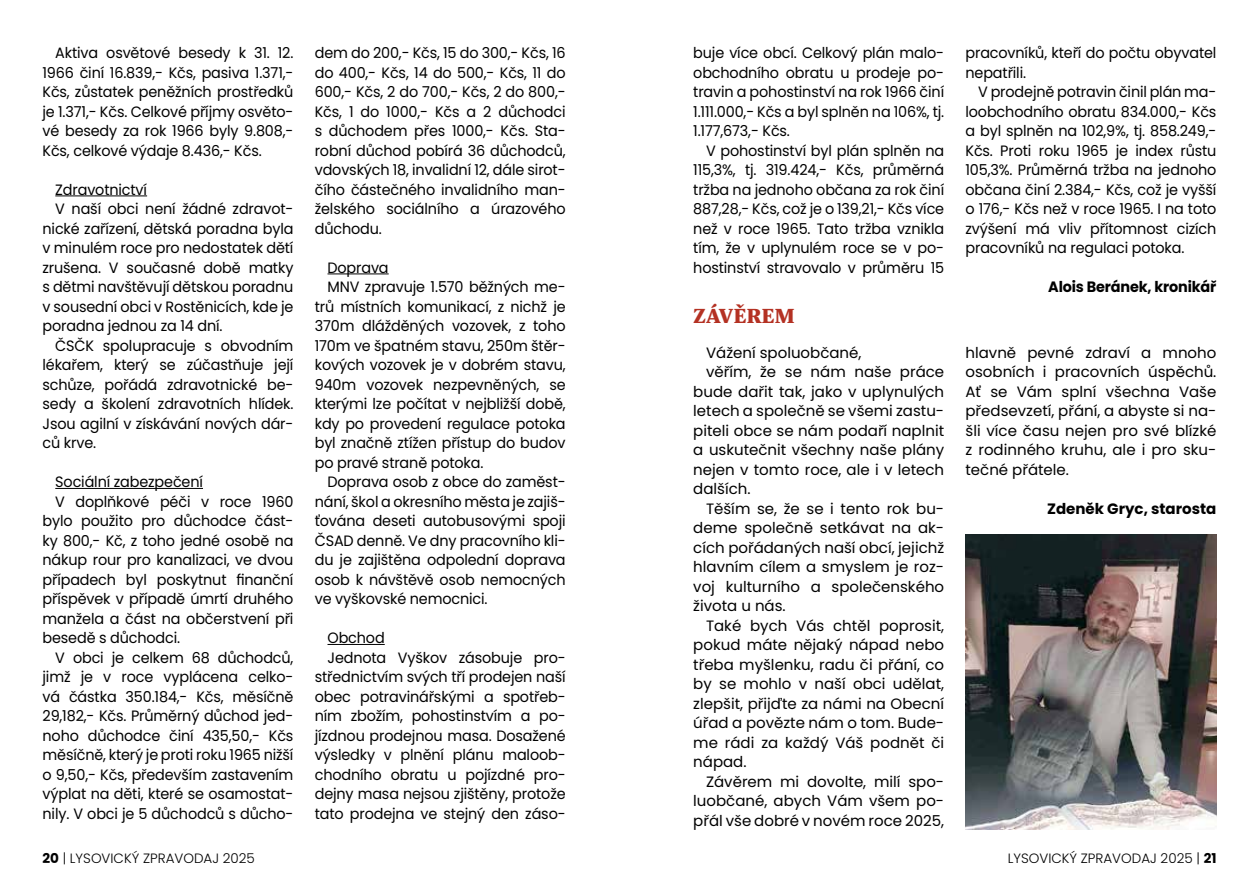
<style>
.page{position:relative;width:1259px;height:893px;background:#fff}
.page>*{position:absolute;margin:0;border:0;box-sizing:border-box;transform-origin:0 0}
.t1{font:900 24px "Newzald";color:#b43123}
.t2{font:15px/19.5px "Poppins";letter-spacing:-.01em;color:#000;text-align:justify;scale:.96 1}
.t3{font:15px/19.5px "Poppins";letter-spacing:-.01em;color:#000;text-align:justify}
.t4{font:700 15px "Poppins";letter-spacing:-.01em;color:#000;scale:.96 1}
.t5{font:700 15px "Poppins";letter-spacing:-.01em;color:#000}
.t6{font:300 13.5px "Poppins";color:#000}
.s1{font-weight:700}
</style>
<div class="page">
<hr style="left:55px;top:196px;width:92px;height:1px;background:#000">
<hr style="left:55px;top:488px;width:148px;height:1px;background:#000">
<hr style="left:327px;top:274px;width:62px;height:1px;background:#000">
<hr style="left:327px;top:644px;width:58px;height:1px;background:#000">
<img style="left:965px;top:534px;width:251px;height:295px">
<p class="t2" style="left:43px;top:43px;width:263px;text-indent:13px">Aktiva osvětové besedy k 31. 12.<br>1966 činí 16.839,- Kčs, pasiva 1.371,- Kčs, zůstatek peněžních prostředků je 1.371,- Kčs. Celkové příjmy osvěto&shy;vé besedy za rok 1966 byly 9.808,- Kčs, celkové výdaje 8.436,- Kčs.</p>
<p class="t2" style="left:55px;top:180px;width:97px">Zdravotnictví</p>
<p class="t2" style="left:55px;top:199px;width:250px">V naší obci není žádné zdravot-</p>
<p class="t2" style="left:43px;top:219px;width:263px">nické zařízení, dětská poradna byla</p>
<p class="t2" style="left:43px;top:238px;width:263px">v minulém roce pro nedostatek dětí</p>
<p class="t2" style="left:43px;top:258px;width:263px">zrušena. V současné době matky</p>
<p class="t2" style="left:43px;top:277px;width:263px">s dětmi navštěvují dětskou poradnu</p>
<p class="t2" style="left:43px;top:297px;width:263px">v sousední obci v Rostěnicích, kde je</p>
<p class="t2" style="left:43px;top:316px;width:189px">poradna jednou za 14 dní.</p>
<p class="t2" style="left:55px;top:336px;width:250px">ČSČK spolupracuje s obvodním</p>
<p class="t2" style="left:43px;top:355px;width:263px">lékařem, který se zúčastňuje její</p>
<p class="t2" style="left:43px;top:375px;width:263px">schůze, pořádá zdravotnické be-</p>
<p class="t2" style="left:43px;top:394px;width:263px">sedy a školení zdravotních hlídek.</p>
<p class="t2" style="left:43px;top:414px;width:263px">Jsou agilní v získávání nových dár-</p>
<p class="t2" style="left:43px;top:433px;width:57px">ců krve.</p>
<p class="t2" style="left:55px;top:472px;width:155px">Sociální zabezpečení</p>
<p class="t2" style="left:55px;top:492px;width:250px">V doplňkové péči v roce 1960</p>
<p class="t2" style="left:43px;top:511px;width:263px">bylo použito pro důchodce část-</p>
<p class="t2" style="left:43px;top:531px;width:263px">ky 800,- Kč, z toho jedné osobě na</p>
<p class="t2" style="left:43px;top:550px;width:263px">nákup rour pro kanalizaci, ve dvou</p>
<p class="t2" style="left:43px;top:570px;width:263px">případech byl poskytnut finanční</p>
<p class="t2" style="left:43px;top:589px;width:263px">příspěvek v případě úmrtí druhého</p>
<p class="t2" style="left:43px;top:609px;width:263px">manžela a část na občerstvení při</p>
<p class="t2" style="left:43px;top:628px;width:145px">besedě s důchodci.</p>
<p class="t2" style="left:55px;top:648px;width:250px">V obci je celkem 68 důchodců,</p>
<p class="t2" style="left:43px;top:667px;width:263px">jimž je v roce vyplácena celko-</p>
<p class="t2" style="left:43px;top:687px;width:263px">vá částka 350.184,- Kčs, měsíčně</p>
<p class="t2" style="left:43px;top:706px;width:263px">29,182,- Kčs. Průměrný důchod jed-</p>
<p class="t2" style="left:43px;top:726px;width:263px">noho důchodce činí 435,50,- Kčs</p>
<p class="t2" style="left:43px;top:745px;width:263px">měsíčně, který je proti roku 1965 nižší</p>
<p class="t2" style="left:43px;top:765px;width:263px">o 9,50,- Kčs, především zastavením</p>
<p class="t2" style="left:43px;top:784px;width:263px">výplat na děti, které se osamostat-</p>
<p class="t2" style="left:43px;top:804px;width:263px">nily. V obci je 5 důchodců s důcho-</p>
<p class="t2" style="left:315px;top:43px;width:263px">dem do 200,- Kčs, 15 do 300,- Kčs, 16 do 400,- Kčs, 14 do 500,- Kčs, 11 do 600,- Kčs, 2 do 700,- Kčs, 2 do 800,- Kčs, 1 do 1000,- Kčs a 2 důchodci s důchodem přes 1000,- Kčs. Sta&shy;robní důchod pobírá 36 důchodců, vdovských 18, invalidní 12, dále sirot&shy;čího částečného invalidního man&shy;želského sociálního a úrazového důchodu.</p>
<p class="t2" style="left:327px;top:258px;width:65px">Doprava</p>
<p class="t2" style="left:327px;top:277px;width:250px">MNV zpravuje 1.570 běžných me-</p>
<p class="t2" style="left:315px;top:297px;width:263px">trů místních komunikací, z nichž je</p>
<p class="t2" style="left:315px;top:316px;width:263px">370m dlážděných vozovek, z toho</p>
<p class="t2" style="left:315px;top:336px;width:263px">170m ve špatném stavu, 250m štěr-</p>
<p class="t2" style="left:315px;top:355px;width:263px">kových vozovek je v dobrém stavu,</p>
<p class="t2" style="left:315px;top:375px;width:263px">940m vozovek nezpevněných, se</p>
<p class="t2" style="left:315px;top:394px;width:263px">kterými lze počítat v nejbližší době,</p>
<p class="t2" style="left:315px;top:414px;width:263px">kdy po provedení regulace potoka</p>
<p class="t2" style="left:315px;top:433px;width:263px">byl značně ztížen přístup do budov</p>
<p class="t2" style="left:315px;top:453px;width:177px">po pravé straně potoka.</p>
<p class="t2" style="left:327px;top:472px;width:250px">Doprava osob z obce do zaměst-</p>
<p class="t2" style="left:315px;top:492px;width:263px">nání, škol a okresního města je zajiš-</p>
<p class="t2" style="left:315px;top:511px;width:263px">ťována deseti autobusovými spoji</p>
<p class="t2" style="left:315px;top:531px;width:263px">ČSAD denně. Ve dny pracovního kli-</p>
<p class="t2" style="left:315px;top:550px;width:263px">du je zajištěna odpolední doprava</p>
<p class="t2" style="left:315px;top:570px;width:263px">osob k návštěvě osob nemocných</p>
<p class="t2" style="left:315px;top:589px;width:182px">ve vyškovské nemocnici.</p>
<p class="t2" style="left:327px;top:628px;width:61px">Obchod</p>
<p class="t2" style="left:327px;top:648px;width:250px">Jednota Vyškov zásobuje pro-</p>
<p class="t2" style="left:315px;top:667px;width:263px">střednictvím svých tří prodejen naší</p>
<p class="t2" style="left:315px;top:687px;width:263px">obec potravinářskými a spotřeb-</p>
<p class="t2" style="left:315px;top:706px;width:263px">ním zbožím, pohostinstvím a po-</p>
<p class="t2" style="left:315px;top:726px;width:263px">jízdnou prodejnou masa. Dosažené</p>
<p class="t2" style="left:315px;top:745px;width:263px">výsledky v plnění plánu maloob-</p>
<p class="t2" style="left:315px;top:765px;width:263px">chodního obratu u pojízdné pro-</p>
<p class="t2" style="left:315px;top:784px;width:263px">dejny masa nejsou zjištěny, protože</p>
<p class="t2" style="left:315px;top:804px;width:263px">tato prodejna ve stejný den záso-</p>
<p class="t2" style="left:693px;top:43px;width:263px">buje více obcí. Celkový plán malo&shy;obchodního obratu u prodeje po&shy;travin a pohostinství na rok 1966 činí 1.111.000,- Kčs a byl splněn na 106%, tj.<br>1.177,673,- Kčs.</p>
<p class="t2" style="left:693px;top:141px;width:263px;text-indent:13px">V pohostinství byl plán splněn na 115,3%, tj. 319.424,- Kčs, průměrná tržba na jednoho občana za rok činí 887,28,- Kčs, což je o 139,21,- Kčs více než v roce 1965. Tato tržba vznikla tím, že v uplynulém roce se v po&shy;hostinství stravovalo v průměru 15</p>
<h1 class="t1" style="left:693px;top:300px;width:103px">ZÁVĚREM</h1>
<p class="t3" style="left:706px;top:343px;width:157px">Vážení spoluobčané,</p>
<p class="t3" style="left:706px;top:362px;width:240px">věřím, že se nám naše práce</p>
<p class="t3" style="left:693px;top:382px;width:252px">bude dařit tak, jako v uplynulých</p>
<p class="t3" style="left:693px;top:401px;width:252px">letech a společně se všemi zastu-</p>
<p class="t3" style="left:693px;top:421px;width:252px">piteli obce se nám podaří naplnit</p>
<p class="t3" style="left:693px;top:440px;width:252px">a uskutečnit všechny naše plány</p>
<p class="t3" style="left:693px;top:460px;width:252px">nejen v tomto roce, ale i v letech</p>
<p class="t3" style="left:693px;top:479px;width:59px">dalších.</p>
<p class="t3" style="left:706px;top:499px;width:240px">Těším se, že se i tento rok bu-</p>
<p class="t3" style="left:693px;top:518px;width:252px">deme společně setkávat na ak-</p>
<p class="t3" style="left:693px;top:538px;width:252px">cích pořádaných naší obcí, jejichž</p>
<p class="t3" style="left:693px;top:557px;width:252px">hlavním cílem a smyslem je roz-</p>
<p class="t3" style="left:693px;top:577px;width:252px">voj kulturního a společenského</p>
<p class="t3" style="left:693px;top:596px;width:94px">života u nás.</p>
<p class="t3" style="left:706px;top:616px;width:240px">Také bych Vás chtěl poprosit,</p>
<p class="t3" style="left:693px;top:635px;width:252px">pokud máte nějaký nápad nebo</p>
<p class="t3" style="left:693px;top:655px;width:252px">třeba myšlenku, radu či přání, co</p>
<p class="t3" style="left:693px;top:674px;width:252px">by se mohlo v naší obci udělat,</p>
<p class="t3" style="left:693px;top:694px;width:252px">zlepšit, přijďte za námi na Obecní</p>
<p class="t3" style="left:693px;top:713px;width:252px">úřad a povězte nám o tom. Bude-</p>
<p class="t3" style="left:693px;top:733px;width:252px">me rádi za každý Váš podnět či</p>
<p class="t3" style="left:693px;top:752px;width:55px">nápad.</p>
<p class="t3" style="left:706px;top:772px;width:240px">Závěrem mi dovolte, milí spo-</p>
<p class="t3" style="left:693px;top:791px;width:252px">luobčané, abych Vám všem po-</p>
<p class="t3" style="left:693px;top:811px;width:252px">přál vše dobré v novém roce 2025,</p>
<p class="t2" style="left:965px;top:43px;width:263px">pracovníků, kteří do počtu obyvatel nepatřili.</p>
<p class="t2" style="left:965px;top:82px;width:263px;text-indent:13px">V prodejně potravin činil plán ma&shy;loobchodního obratu 834.000,- Kčs a byl splněn na 102,9%, tj. 858.249,- Kčs. Proti roku 1965 je index růstu 105,3%. Průměrná tržba na jednoho občana činí 2.384,- Kčs, což je vyšší o 176,- Kčs než v roce 1965. I na toto zvýšení má vliv přítomnost cizích pracovníků na regulaci potoka.</p>
<p class="t4" style="left:1048px;top:278px;width:177px">Alois Beránek, kronikář</p>
<p class="t3" style="left:965px;top:343px;width:252px">hlavně pevné zdraví a mnoho osobních i pracovních úspěchů.<br>Ať se Vám splní všechna Vaše předsevzetí, přání, a abyste si na&shy;šli více času nejen pro své blízké z rodinného kruhu, ale i pro sku&shy;tečné přátele.</p>
<p class="t5" style="left:1047px;top:500px;width:171px">Zdeněk Gryc, starosta</p>
<p class="t6" style="left:43px;top:851px;width:214px"><span class="s1">20</span> | LYSOVICKÝ ZPRAVODAJ 2025</p>
<p class="t6" style="left:1007px;top:851px;width:210px">LYSOVICKÝ ZPRAVODAJ 2025 | <span class="s1">21</span></p>
</div>
